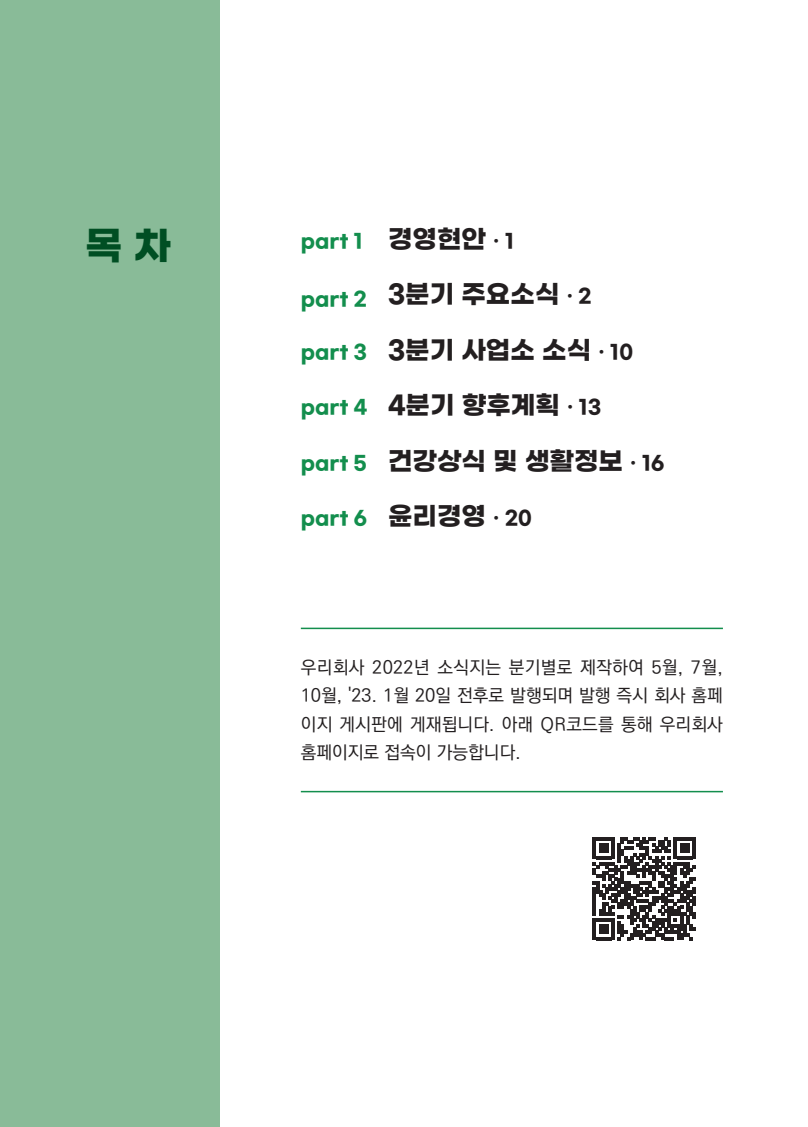
<style>
.page{position:relative;width:808px;height:1127px;background:#fff}
.page>*{position:absolute;margin:0;border:0;box-sizing:border-box;transform-origin:0 0}
.t1{font:700 39px "Gmarket Sans";color:#004e23}
.t2{font:700 25.5px "Gmarket Sans";color:#231f20}
.t3{font:700 19.5px "Gmarket Sans";color:#138e4d}
.t4{font:18px/28.5px "Ko Pub World Dotum PM";color:#231f20;text-align:justify}
.s1{font-size:19.5px}
</style>
<div class="page">
<div style="left:0;top:0;width:220px;height:1127px;background:#89bb98"></div>
<svg style="left:593px;top:837px;width:103px;height:103px"></svg>
<hr style="left:301px;top:628px;width:422px;height:1px;background:#138e4d">
<hr style="left:301px;top:791px;width:422px;height:1px;background:#138e4d">
<p class="t1" style="left:85px;top:224px;width:87px">목 차</p>
<p class="t3" style="left:301px;top:230px;width:64px">part 1</p>
<p class="t3" style="left:301px;top:288px;width:67px">part 2</p>
<p class="t3" style="left:301px;top:341px;width:68px">part 3</p>
<p class="t3" style="left:301px;top:396px;width:68px">part 4</p>
<p class="t3" style="left:301px;top:452px;width:67px">part 5</p>
<p class="t3" style="left:301px;top:507px;width:67px">part 6</p>
<p class="t2" style="left:388px;top:225px;width:128px">경영현안 <span class="s1">· 1</span></p>
<p class="t2" style="left:388px;top:280px;width:205px">3분기 주요소식 <span class="s1">· 2</span></p>
<p class="t2" style="left:388px;top:336px;width:247px">3분기 사업소 소식 <span class="s1">· 10</span></p>
<p class="t2" style="left:388px;top:391px;width:215px">4분기 향후계획 <span class="s1">· 13</span></p>
<p class="t2" style="left:388px;top:447px;width:278px">건강상식 및 생활정보 <span class="s1">· 16</span></p>
<p class="t2" style="left:388px;top:502px;width:145px">윤리경영 <span class="s1">· 20</span></p>
<p class="t4" style="left:301px;top:653px;width:424px">우리회사 2022년 소식지는 분기별로 제작하여 5월, 7월, 10월, '23. 1월 20일 전후로 발행되며 발행 즉시 회사 홈페 이지 게시판에 게재됩니다. 아래 QR코드를 통해 우리회사 홈페이지로 접속이 가능합니다.</p>
</div>
